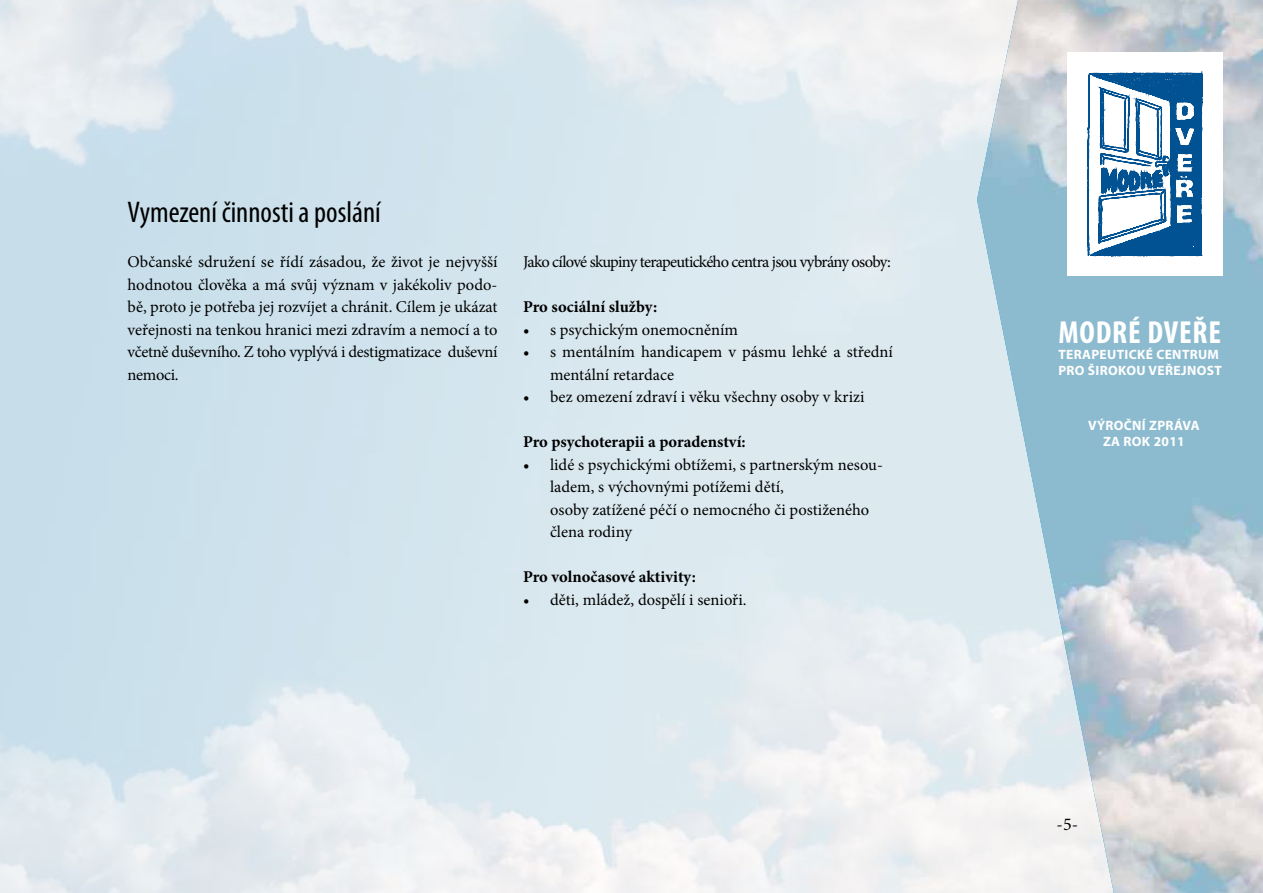
<style>
.page{position:relative;width:1263px;height:893px;background:#fff}
.page>*{position:absolute;margin:0;border:0;box-sizing:border-box;transform-origin:0 0}
.t1{font:700 condensed 31.95px "Myriad Pro";letter-spacing:.025em;color:#fff}
.t2{font:condensed 30px "Myriad Pro";color:#000}
.t3{font:18px "Minion Pro";color:#000}
.t4{font:16.5px/22.5px "Minion Pro";letter-spacing:-.005em;color:#000}
.t5{font:700 16.5px "Minion Pro";color:#000}
.t6{font:16.5px "Minion Pro";letter-spacing:-.045em;color:#000}
.t7{font:700 13.5px/16.2px "Myriad Pro";letter-spacing:.025em;color:#fff}
</style>
<div class="page">
<img style="left:977px;top:0;width:286px;height:893px">
<div style="left:1067px;top:52px;width:155px;height:223px;background:#fff"></div>
<svg style="left:1087px;top:71px;width:116px;height:186px"></svg>
<h2 class="t2" style="left:128px;top:194px;width:255px">Vymezení činnosti a poslání</h2>
<p class="t4" style="left:128px;top:251px;width:371px;text-align:justify">Občanské sdružení se řídí zásadou, že život je nejvyšší hodnotou člověka a má svůj význam v jakékoliv podo&shy;bě, proto je potřeba jej rozvíjet a chránit. Cílem je ukázat veřejnosti na tenkou hranici mezi zdravím a nemocí a to včetně duševního. Z toho vyplývá i destigmatizace duševní nemoci.</p>
<p class="t6" style="left:523px;top:251px;width:369px">Jako cílové skupiny terapeutického centra jsou vybrány osoby:</p>
<p class="t5" style="left:523px;top:295px;width:136px">Pro sociální služby:</p>
<p class="t4" style="left:523px;top:318px;width:217px">• s psychickým onemocněním</p>
<p class="t4" style="left:550px;top:341px;width:344px;text-indent:-27px">• s mentálním handicapem v pásmu lehké a střední mentální retardace</p>
<p class="t4" style="left:523px;top:386px;width:343px">• bez omezení zdraví i věku všechny osoby v krizi</p>
<p class="t5" style="left:523px;top:430px;width:224px">Pro psychoterapii a poradenství:</p>
<p class="t4" style="left:550px;top:453px;width:334px;text-indent:-27px">• lidé s psychickými obtížemi, s partnerským nesou&shy;ladem, s výchovnými potížemi dětí,<br>osoby zatížené péčí o nemocného či postiženého člena rodiny</p>
<p class="t5" style="left:523px;top:565px;width:174px">Pro volnočasové aktivity:</p>
<p class="t4" style="left:523px;top:588px;width:225px">• děti, mládež, dospělí i senioři.</p>
<h1 class="t1" style="left:1058px;top:312px;width:164px">MODRÉ DVEŘE</h1>
<p class="t7" style="left:1058px;top:346px;width:165px">TERAPEUTICKÉ CENTRUM<br>PRO ŠIROKOU VEŘEJNOST</p>
<p class="t7" style="left:1088px;top:417px;width:113px;text-align:center">VÝROČNÍ ZPRÁVA<br>ZA ROK 2011</p>
<p class="t3" style="left:1057px;top:812px;width:23px">-5-</p>
</div>
